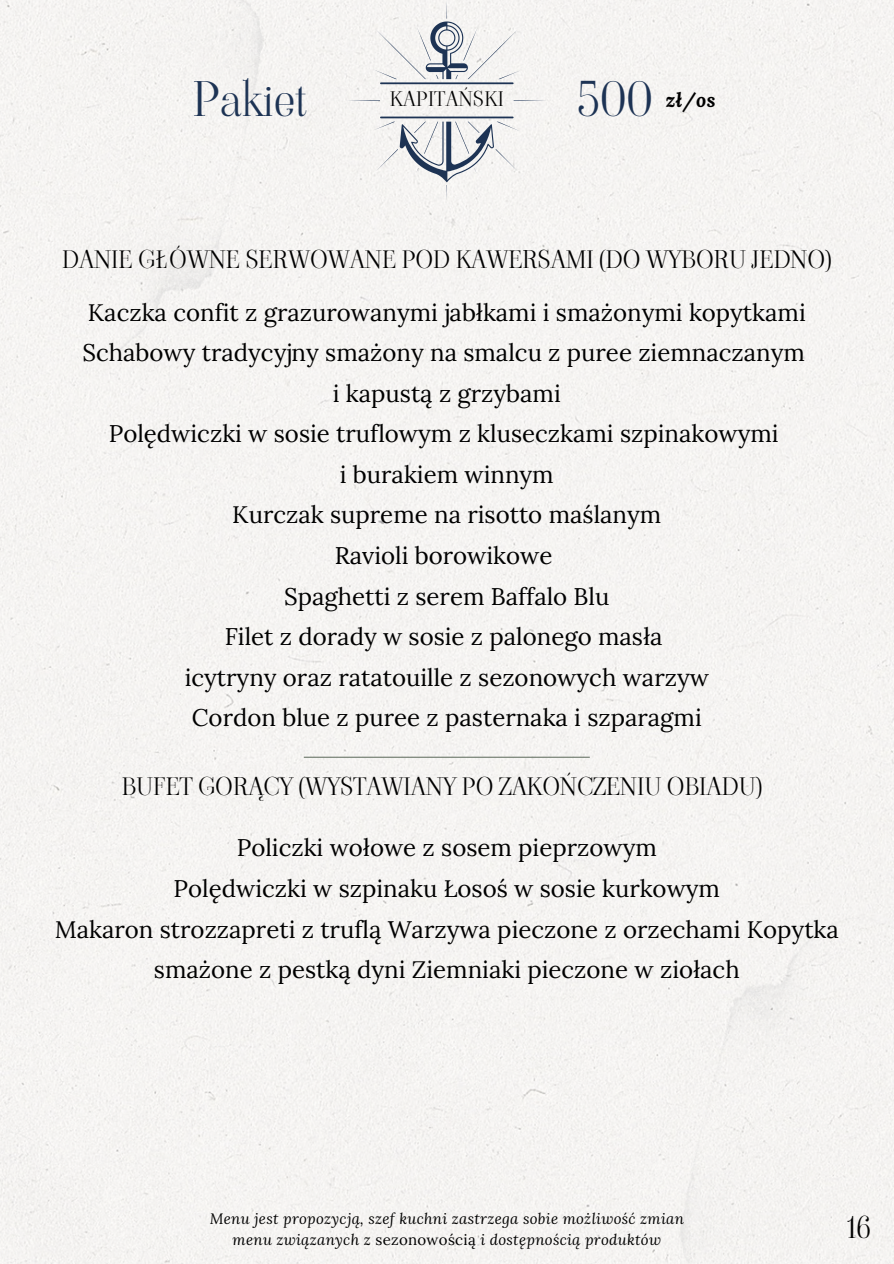
<style>
.page{position:relative;width:894px;height:1264px;background:#fff}
.page>*{position:absolute;margin:0;border:0;box-sizing:border-box;transform-origin:0 0}
.t1{font:47.85px "Viaoda Libre";color:#1d3354}
.t2{font:47.7px "Viaoda Libre";color:#1d3354}
.t3{font:30px "Viaoda Libre";color:#000}
.t4{font:24px/40.5px "Lora";color:#000;text-align:center}
.t5{font:24px "Viaoda Libre";color:#000}
.t6{font:20.1px "Viaoda Libre";letter-spacing:.02em;color:#000}
.t7{font:italic 700 19.8px "Lora";color:#000}
.t8{font:italic 15px/21.3px "Lora";letter-spacing:.02em;color:#000;text-align:center}
.s1{font-style:normal}
</style>
<div class="page">
<div style="left:0;top:0;width:893px;height:1263px;background:#f5f4f2"></div>
<div style="left:0;top:0;width:277px;height:365px;background:#f5f3f2"></div>
<div style="left:668px;top:910px;width:225px;height:353px;background:#f4f3f1"></div>
<svg style="left:346px;top:0;width:201px;height:201px"></svg>
<hr style="left:304px;top:756px;width:285px;height:1px;background:#6b7769">
<p class="t2" style="left:192px;top:66px;width:117px">Pakiet</p>
<p class="t6" style="left:389px;top:85px;width:116px">KAPITAŃSKI</p>
<p class="t1" style="left:577px;top:66px;width:77px">500</p>
<h2 class="t7" style="left:665px;top:87px;width:51px">zł/os</h2>
<h1 class="t5" style="left:62px;top:242px;width:770px">DANIE GŁÓWNE SERWOWANE POD KAWERSAMI (DO WYBORU JEDNO)</h1>
<h5 class="t4" style="left:82px;top:292px;width:724px">Kaczka confit z grazurowanymi jabłkami i smażonymi kopytkami Schabowy tradycyjny smażony na smalcu z puree ziemnaczanym i kapustą z grzybami<br>Polędwiczki w sosie truflowym z kluseczkami szpinakowymi<br>i burakiem winnym<br>Kurczak supreme na risotto maślanym<br>Ravioli borowikowe<br>Spaghetti z serem Baffalo Blu<br>Filet z dorady w sosie z palonego masła<br>icytryny oraz ratatouille z sezonowych warzyw<br>Cordon blue z puree z pasternaka i szparagmi</h5>
<p class="t5" style="left:122px;top:769px;width:641px">BUFET GORĄCY (WYSTAWIANY PO ZAKOŃCZENIU OBIADU)</p>
<h3 class="t4" style="left:55px;top:827px;width:785px">Policzki wołowe z sosem pieprzowym<br>Polędwiczki w szpinaku Łosoś w sosie kurkowym<br>Makaron strozzapreti z truflą Warzywa pieczone z orzechami Kopytka smażone z pestką dyni Ziemniaki pieczone w ziołach</h3>
<h3 class="t8" style="left:210px;top:1207px;width:475px">Menu jest propozycją, szef kuchni zastrzega sobie możliwość zmian menu związanych z <span class="s1">sezonowością</span> i dostępnością produktów</h3>
<h4 class="t3" style="left:846px;top:1206px;width:26px">16</h4>
</div>
